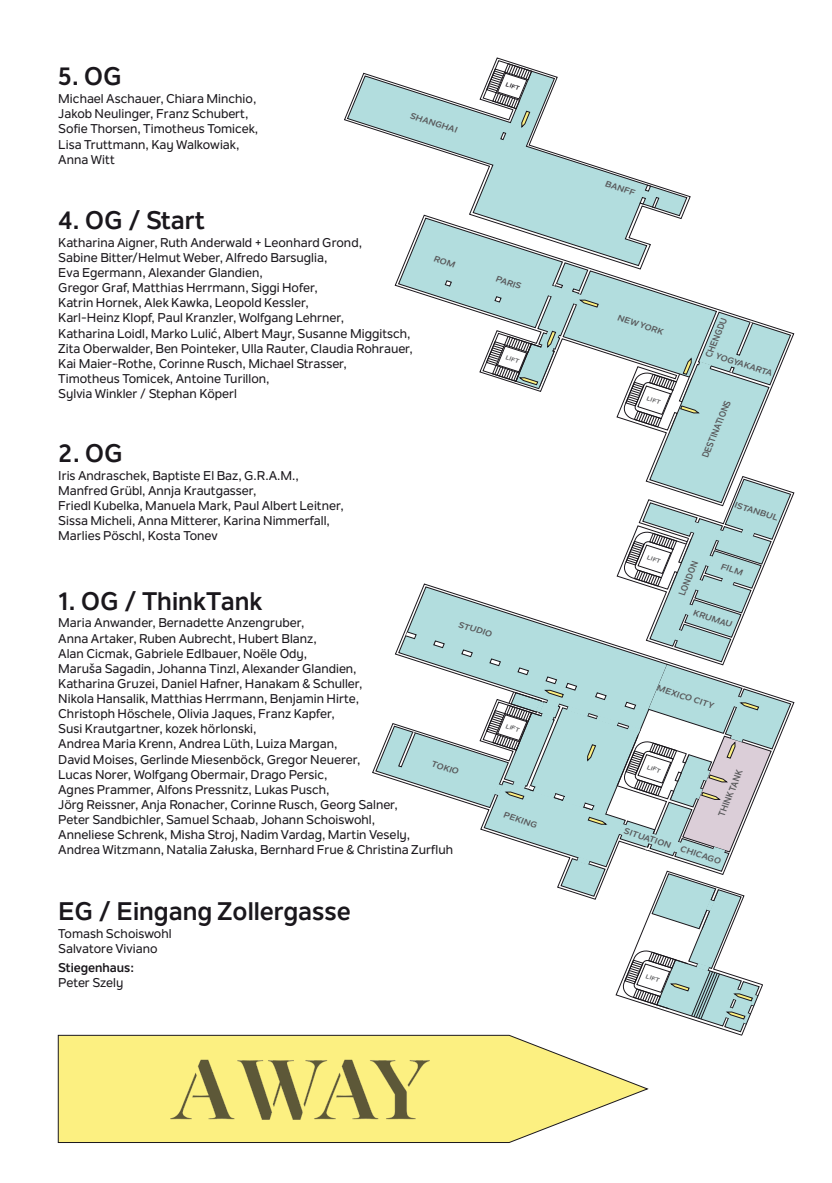
<style>
.page{position:relative;width:832px;height:1183px;background:#fff}
.page>*{position:absolute;margin:0;border:0;box-sizing:border-box;transform-origin:0 0}
.t1{font:700 25.2px "Nolan Next";color:#1a171c}
.t2{font:500 12.6px/15.1px "Nolan Next";color:#1a171c}
.t3{font:700 12.6px "Nolan Next";color:#1a171c}
.t4{font:700 9.2px "Nolan Next";color:#58585a;scale:.91 1}
.t5{font:700 8.35px "Nolan Next";color:#58585a;scale:1.11 1}
.t6{font:700 5.9px "Nolan Next";color:#58585a;scale:1.11 1}
.t7{font:700 5.9px "Nolan Next";color:#1a171c;scale:1.11 1}
</style>
<div class="page">
<svg style="left:347px;top:71px;width:340px;height:146px"></svg>
<svg style="left:639px;top:184px;width:20px;height:24px"></svg>
<svg style="left:483px;top:60px;width:49px;height:80px"></svg>
<svg style="left:58px;top:1034px;width:591px;height:108px"></svg>
<img style="left:166px;top:1052px;width:269px;height:72px">
<svg style="left:375px;top:217px;width:419px;height:818px"></svg>
<h1 class="t1" style="left:58px;top:61px;width:65px">5. OG</h1>
<p class="t2" style="left:58px;top:91px;width:202px">Michael Aschauer, Chiara Minchio,<br>Jakob Neulinger, Franz Schubert,<br>Sofie Thorsen, Timotheus Tomicek,<br>Lisa Truttmann, Kay Walkowiak,<br>Anna Witt</p>
<h1 class="t1" style="left:58px;top:204px;width:148px">4. OG / Start</h1>
<p class="t5" style="left:412px;top:110px;width:46px;rotate:18deg">SHANGHAI</p>
<p class="t2" style="left:58px;top:235px;width:356px">Katharina Aigner, Ruth Anderwald + Leonhard Grond,<br>Sabine Bitter/Helmut Weber, Alfredo Barsuglia,<br>Eva Egermann, Alexander Glandien,<br>Gregor Graf, Matthias Herrmann, Siggi Hofer,<br>Katrin Hornek, Alek Kawka, Leopold Kessler,<br>Karl-Heinz Klopf, Paul Kranzler, Wolfgang Lehrner,<br>Katharina Loidl, Marko Lulić, Albert Mayr, Susanne Miggitsch, Zita Oberwalder, Ben Pointeker, Ulla Rauter, Claudia Rohrauer, Kai Maier-Rothe, Corinne Rusch, Michael Strasser,<br>Timotheus Tomicek, Antoine Turillon,<br>Sylvia Winkler / Stephan Köperl</p>
<h1 class="t1" style="left:58px;top:437px;width:66px">2. OG</h1>
<p class="t2" style="left:58px;top:467px;width:287px">Iris Andraschek, Baptiste El Baz, G.R.A.M., Manfred Grübl, Annja Krautgasser,<br>Friedl Kubelka, Manuela Mark, Paul Albert Leitner, Sissa Micheli, Anna Mitterer, Karina Nimmerfall, Marlies Pöschl, Kosta Tonev</p>
<h1 class="t1" style="left:58px;top:585px;width:206px">1. OG / ThinkTank</h1>
<p class="t7" style="left:507px;top:81px;width:14px;rotate:18deg">LIFT</p>
<p class="t5" style="left:498px;top:273px;width:25px;rotate:18deg">PARIS</p>
<p class="t6" style="left:507px;top:353px;width:14px;rotate:18deg">LIFT</p>
<p class="t2" style="left:58px;top:615px;width:396px">Maria Anwander, Bernadette Anzengruber,<br>Anna Artaker, Ruben Aubrecht, Hubert Blanz,<br>Alan Cicmak, Gabriele Edlbauer, Noële Ody,<br>Maruša Sagadin, Johanna Tinzl, Alexander Glandien,<br>Katharina Gruzei, Daniel Hafner, Hanakam &amp; Schuller,<br>Nikola Hansalik, Matthias Herrmann, Benjamin Hirte,<br>Christoph Höschele, Olivia Jaques, Franz Kapfer,<br>Susi Krautgartner, kozek hörlonski,<br>Andrea Maria Krenn, Andrea Lüth, Luiza Margan,<br>David Moises, Gerlinde Miesenböck, Gregor Neuerer,<br>Lucas Norer, Wolfgang Obermair, Drago Persic,<br>Agnes Prammer, Alfons Pressnitz, Lukas Pusch,<br>Jörg Reissner, Anja Ronacher, Corinne Rusch, Georg Salner,<br>Peter Sandbichler, Samuel Schaab, Johann Schoiswohl,<br>Anneliese Schrenk, Misha Stroj, Nadim Vardag, Martin Vesely, Andrea Witzmann, Natalia Załuska, Bernhard Frue &amp; Christina Zurfluh</p>
<p class="t5" style="left:460px;top:619px;width:33px;rotate:18deg">STUDIO</p>
<p class="t5" style="left:433px;top:758px;width:27px;rotate:18deg">TOKIO</p>
<p class="t6" style="left:507px;top:722px;width:14px;rotate:18deg">LIFT</p>
<p class="t5" style="left:505px;top:809px;width:33px;rotate:18deg">PEKING</p>
<h1 class="t1" style="left:58px;top:895px;width:294px">EG / Eingang Zollergasse</h1>
<p class="t2" style="left:58px;top:925px;width:115px">Tomash Schoiswohl<br>Salvatore Viviano</p>
<p class="t3" style="left:58px;top:959px;width:77px">Stiegenhaus:</p>
<p class="t2" style="left:58px;top:974px;width:67px">Peter Szely</p>
<p class="t5" style="left:607px;top:178px;width:30px;rotate:18deg">BANFF</p>
<p class="t5" style="left:619px;top:312px;width:44px;rotate:18deg">NEW YORK</p>
<p class="t6" style="left:648px;top:394px;width:14px;rotate:18deg">LIFT</p>
<p class="t4" style="left:703px;top:355px;width:48px;rotate:-68deg">CHENGDU</p>
<p class="t5" style="left:718px;top:350px;width:54px;rotate:18deg">YOGYAKARTA</p>
<p class="t4" style="left:700px;top:455px;width:69px;rotate:-68deg">DESTINATIONS</p>
<p class="t6" style="left:648px;top:553px;width:14px;rotate:18deg">LIFT</p>
<p class="t4" style="left:676px;top:592px;width:41px;rotate:-68deg">LONDON</p>
<p class="t5" style="left:736px;top:499px;width:42px;rotate:18deg">ISTANBUL</p>
<p class="t5" style="left:723px;top:560px;width:22px;rotate:18deg">FILM</p>
<p class="t5" style="left:695px;top:607px;width:38px;rotate:18deg">KRUMAU</p>
<p class="t5" style="left:659px;top:682px;width:55px;rotate:18deg">MEXICO CITY</p>
<p class="t6" style="left:648px;top:763px;width:14px;rotate:18deg">LIFT</p>
<p class="t5" style="left:626px;top:825px;width:46px;rotate:18deg">SITUATION</p>
<p class="t4" style="left:716px;top:813px;width:56px;rotate:-68deg">THINK TANK</p>
<p class="t5" style="left:682px;top:843px;width:40px;rotate:18deg">CHICAGO</p>
<p class="t6" style="left:647px;top:972px;width:14px;rotate:18deg">LIFT</p>
</div>
